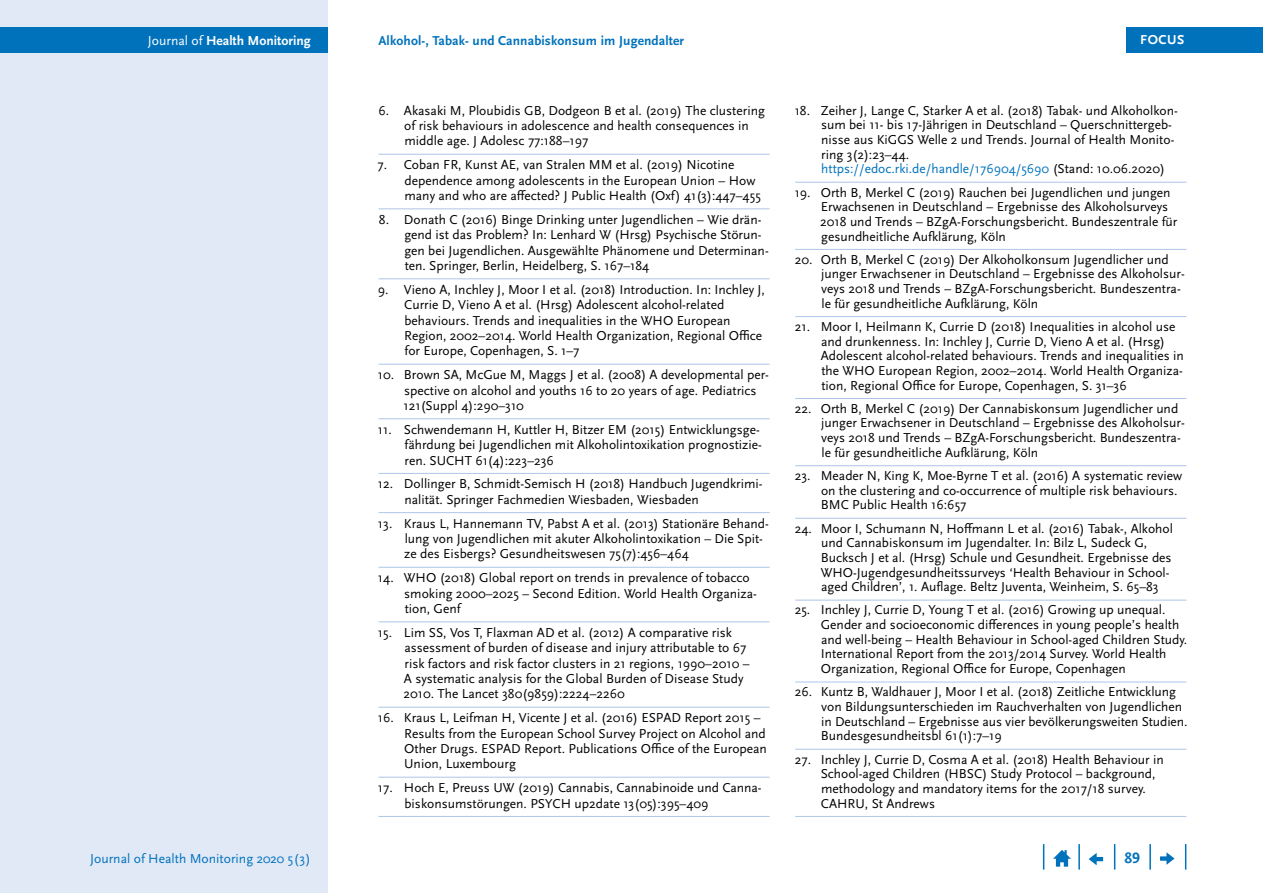
<style>
.page{position:relative;width:1263px;height:893px;background:#fff}
.page>*{position:absolute;margin:0;border:0;box-sizing:border-box;transform-origin:0 0}
.t1{font:700 15.75px "Scala Sans Pro";color:#0072bc}
.t2{font:13.65px "Scala Sans Pro";color:#0072bc}
.t3{font:700 13.65px "Scala Sans Pro";color:#fff}
.Literaturverzeichnis{font:13.5px/14.7px "Scala Sans Pro";color:#000}
.t4{font:700 13.5px "Scala Sans Pro";letter-spacing:.01em;color:#0072bc}
.t5{font:700 13.5px "Scala Sans Pro";letter-spacing:.04em;color:#fff}
.s1{font-weight:400}
.s2{color:#0072bc}
</style>
<div class="page">
<div style="left:0;top:0;width:327px;height:893px;background:#e1e8f6"></div>
<div style="left:0;top:28px;width:327px;height:25px;background:#0072bc"></div>
<svg style="left:1185px;top:844px;width:1px;height:26px"></svg>
<hr style="left:1149px;top:844px;width:2px;height:26px;background:#0072bc">
<svg style="left:1114px;top:844px;width:1px;height:26px"></svg>
<hr style="left:1078px;top:844px;width:2px;height:26px;background:#0072bc">
<svg style="left:1043px;top:844px;width:1px;height:26px"></svg>
<svg style="left:1053px;top:850px;width:18px;height:17px"></svg>
<svg style="left:1089px;top:853px;width:14px;height:12px"></svg>
<svg style="left:1160px;top:852px;width:14px;height:13px"></svg>
<div style="left:1126px;top:28px;width:137px;height:25px;background:#0072bc"></div>
<hr style="left:795px;top:182px;width:391px;height:1px;background:#afc5e7">
<hr style="left:795px;top:249px;width:391px;height:1px;background:#afc5e7">
<hr style="left:795px;top:316px;width:391px;height:1px;background:#afc5e7">
<hr style="left:795px;top:398px;width:391px;height:1px;background:#afc5e7">
<hr style="left:795px;top:465px;width:391px;height:1px;background:#afc5e7">
<hr style="left:795px;top:518px;width:391px;height:1px;background:#afc5e7">
<hr style="left:795px;top:600px;width:391px;height:1px;background:#afc5e7">
<hr style="left:795px;top:682px;width:391px;height:1px;background:#afc5e7">
<hr style="left:795px;top:749px;width:391px;height:1px;background:#afc5e7">
<hr style="left:795px;top:816px;width:391px;height:1px;background:#afc5e7">
<hr style="left:378px;top:154px;width:392px;height:1px;background:#afc5e7">
<hr style="left:378px;top:208px;width:392px;height:1px;background:#afc5e7">
<hr style="left:378px;top:278px;width:392px;height:1px;background:#afc5e7">
<hr style="left:378px;top:364px;width:392px;height:1px;background:#afc5e7">
<hr style="left:378px;top:418px;width:392px;height:1px;background:#afc5e7">
<hr style="left:378px;top:473px;width:392px;height:1px;background:#afc5e7">
<hr style="left:378px;top:512px;width:392px;height:1px;background:#afc5e7">
<hr style="left:378px;top:567px;width:392px;height:1px;background:#afc5e7">
<hr style="left:378px;top:621px;width:392px;height:1px;background:#afc5e7">
<hr style="left:378px;top:707px;width:392px;height:1px;background:#afc5e7">
<hr style="left:378px;top:777px;width:392px;height:1px;background:#afc5e7">
<hr style="left:378px;top:816px;width:392px;height:1px;background:#afc5e7">
<p class="t3" style="left:148px;top:33px;width:164px"><span class="s1">Journal of</span> Health Monitoring</p>
<p class="t4" style="left:378px;top:33px;width:307px">Alkohol-, Tabak- und Cannabiskonsum im Jugendalter</p>
<p class="Literaturverzeichnis" style="left:404px;top:103px;width:362px;line-height:15.3px;text-indent:-26px">6. Akasaki M, Ploubidis GB, Dodgeon B et al. (2019) The clustering of risk behaviours in adolescence and health consequences in middle age. J Adolesc 77:188–197</p>
<p class="Literaturverzeichnis" style="left:404px;top:157px;width:358px;line-height:15.3px;text-indent:-27px">7. Coban FR, Kunst AE, van Stralen MM et al. (2019) Nicotine dependence among adolescents in the European Union – How many and who are affected? J Public Health (Oxf) 41(3):447–455</p>
<p class="Literaturverzeichnis" style="left:404px;top:212px;width:366px;line-height:15.3px;text-indent:-25px">8. Donath C (2016) Binge Drinking unter Jugendlichen – Wie drän&shy;gend ist das Problem? In: Lenhard W (Hrsg) Psychische Störun&shy;gen bei Jugendlichen. Ausgewählte Phänomene und Determinan&shy;ten. Springer, Berlin, Heidelberg, S. 167–184</p>
<p class="Literaturverzeichnis" style="left:404px;top:282px;width:362px;line-height:15.3px;text-indent:-26px">9. Vieno A, Inchley J, Moor I et al. (2018) Introduction. In: Inchley J, Currie D, Vieno A et al. (Hrsg) Adolescent alcohol-related behaviours. Trends and inequalities in the WHO European Region, 2002–2014. World Health Organization, Regional Office for Europe, Copenhagen, S. 1–7</p>
<p class="Literaturverzeichnis" style="left:403px;top:367px;width:367px;line-height:15.3px;text-indent:-26px">10. Brown SA, McGue M, Maggs J et al. (2008) A developmental per&shy;spective on alcohol and youths 16 to 20 years of age. Pediatrics<br>121(Suppl 4):290–310</p>
<p class="Literaturverzeichnis" style="left:404px;top:422px;width:359px;line-height:15.3px;text-indent:-27px">11. Schwendemann H, Kuttler H, Bitzer EM (2015) Entwicklungsge&shy;fährdung bei Jugendlichen mit Alkoholintoxikation prognostizie&shy;ren. SUCHT 61(4):223–236</p>
<p class="Literaturverzeichnis" style="left:404px;top:476px;width:360px;line-height:15.3px;text-indent:-26px">12. Dollinger B, Schmidt-Semisch H (2018) Handbuch Jugendkrimi&shy;nalität. Springer Fachmedien Wiesbaden, Wiesbaden</p>
<p class="Literaturverzeichnis" style="left:404px;top:516px;width:366px;line-height:15.3px;text-indent:-26px">13. Kraus L, Hannemann TV, Pabst A et al. (2013) Stationäre Behand&shy;lung von Jugendlichen mit akuter Alkoholintoxikation – Die Spit&shy;ze des Eisbergs? Gesundheitswesen 75(7):456–464</p>
<p class="Literaturverzeichnis" style="left:404px;top:570px;width:354px;line-height:15.3px;text-indent:-26px">14. WHO (2018) Global report on trends in prevalence of tobacco smoking 2000–2025 – Second Edition. World Health Organiza&shy;tion, Genf</p>
<p class="Literaturverzeichnis" style="left:403px;top:625px;width:347px;line-height:15.3px;text-indent:-26px">15. Lim SS, Vos T, Flaxman AD et al. (2012) A comparative risk assessment of burden of disease and injury attributable to 67 risk factors and risk factor clusters in 21 regions, 1990–2010 – A systematic analysis for the Global Burden of Disease Study 2010. The Lancet 380(9859):2224–2260</p>
<p class="Literaturverzeichnis" style="left:404px;top:710px;width:364px;line-height:15.3px;text-indent:-26px">16. Kraus L, Leifman H, Vicente J et al. (2016) ESPAD Report 2015 – Results from the European School Survey Project on Alcohol and Other Drugs. ESPAD Report. Publications Office of the European Union, Luxembourg</p>
<p class="Literaturverzeichnis" style="left:404px;top:780px;width:359px;line-height:15.3px;text-indent:-27px">17. Hoch E, Preuss UW (2019) Cannabis, Cannabinoide und Canna&shy;biskonsumstörungen. PSYCH up2date 13(05):395–409</p>
<p class="t5" style="left:1140px;top:32px;width:46px">FOCUS</p>
<p class="Literaturverzeichnis" style="left:821px;top:103px;width:358px;text-indent:-26px">18. Zeiher J, Lange C, Starker A et al. (2018) Tabak- und Alkoholkon&shy;sum bei 11- bis 17-Jährigen in Deutschland – Querschnittergeb&shy;nisse aus KiGGS Welle 2 und Trends. Journal of Health Monito&shy;ring 3(2):23–44.<br><span class="s2">https://edoc.rki.de/handle/176904/5690</span> (Stand: 10.06.2020)</p>
<p class="Literaturverzeichnis" style="left:820px;top:185px;width:359px;text-indent:-26px">19. Orth B, Merkel C (2019) Rauchen bei Jugendlichen und jungen Erwachsenen in Deutschland – Ergebnisse des Alkoholsurveys 2018 und Trends – BZgA-Forschungsbericht. Bundeszentrale für gesundheitliche Aufklärung, Köln</p>
<p class="Literaturverzeichnis" style="left:821px;top:252px;width:365px;text-indent:-26px">20. Orth B, Merkel C (2019) Der Alkoholkonsum Jugendlicher und junger Erwachsener in Deutschland – Ergebnisse des Alkoholsur&shy;veys 2018 und Trends – BZgA-Forschungsbericht. Bundeszentra&shy;le für gesundheitliche Aufklärung, Köln</p>
<p class="Literaturverzeichnis" style="left:821px;top:319px;width:365px;text-indent:-26px">21. Moor I, Heilmann K, Currie D (2018) Inequalities in alcohol use and drunkenness. In: Inchley J, Currie D, Vieno A et al. (Hrsg)<br>Adolescent alcohol-related behaviours. Trends and inequalities in the WHO European Region, 2002–2014. World Health Organiza&shy;tion, Regional Office for Europe, Copenhagen, S. 31–36</p>
<p class="Literaturverzeichnis" style="left:821px;top:401px;width:365px;text-indent:-26px">22. Orth B, Merkel C (2019) Der Cannabiskonsum Jugendlicher und junger Erwachsener in Deutschland – Ergebnisse des Alkoholsur&shy;veys 2018 und Trends – BZgA-Forschungsbericht. Bundeszentra&shy;le für gesundheitliche Aufklärung, Köln</p>
<p class="Literaturverzeichnis" style="left:821px;top:468px;width:363px;text-indent:-26px">23. Meader N, King K, Moe-Byrne T et al. (2016) A systematic review on the clustering and co-occurrence of multiple risk behaviours.<br>BMC Public Health 16:657</p>
<p class="Literaturverzeichnis" style="left:821px;top:521px;width:354px;text-indent:-26px">24. Moor I, Schumann N, Hoffmann L et al. (2016) Tabak-, Alkohol und Cannabiskonsum im Jugendalter. In: Bilz L, Sudeck G, Bucksch J et al. (Hrsg) Schule und Gesundheit. Ergebnisse des WHO-Jugendgesundheitssurveys ‘Health Behaviour in School&shy;aged Children’, 1. Auflage. Beltz Juventa, Weinheim, S. 65–83</p>
<p class="Literaturverzeichnis" style="left:821px;top:603px;width:368px;text-indent:-26px">25. Inchley J, Currie D, Young T et al. (2016) Growing up unequal.<br>Gender and socioeconomic differences in young people’s health and well-being – Health Behaviour in School-aged Children Study.<br>International Report from the 2013/2014 Survey. World Health Organization, Regional Office for Europe, Copenhagen</p>
<p class="Literaturverzeichnis" style="left:821px;top:684px;width:368px;text-indent:-26px">26. Kuntz B, Waldhauer J, Moor I et al. (2018) Zeitliche Entwicklung von Bildungsunterschieden im Rauchverhalten von Jugendlichen in Deutschland – Ergebnisse aus vier bevölkerungsweiten Studien.<br>Bundesgesundheitsbl 61(1):7–19</p>
<p class="Literaturverzeichnis" style="left:821px;top:752px;width:344px;text-indent:-26px">27. Inchley J, Currie D, Cosma A et al. (2018) Health Behaviour in School-aged Children (HBSC) Study Protocol – background, methodology and mandatory items for the 2017/18 survey.<br>CAHRU, St Andrews</p>
<p class="t2" style="left:90px;top:850px;width:222px">Journal of Health Monitoring 2020 5(3)</p>
<p class="t1" style="left:1124px;top:849px;width:17px">89</p>
</div>
